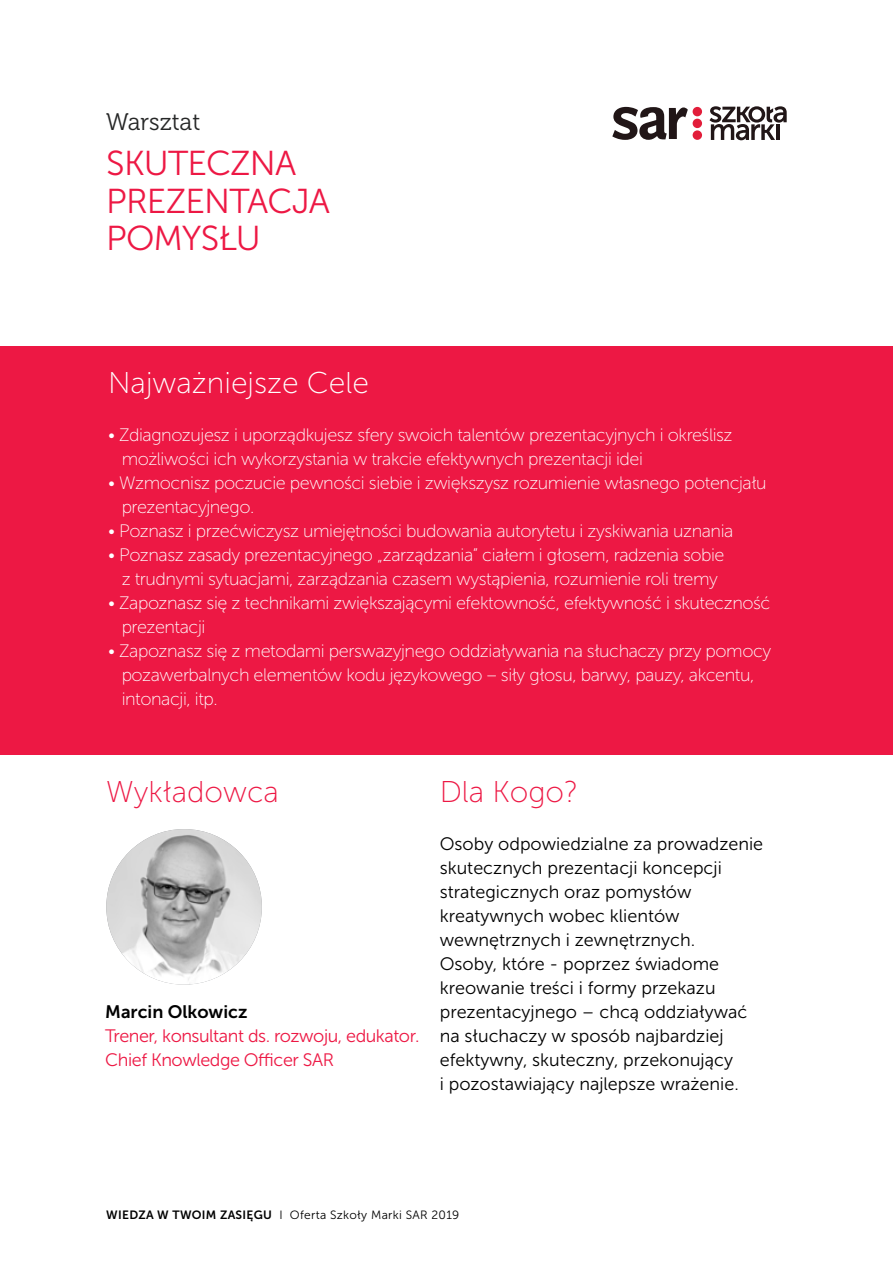
<style>
.page{position:relative;width:893px;height:1263px;background:#fff}
.page>*{position:absolute;margin:0;border:0;box-sizing:border-box;transform-origin:0 0}
.t1{font:34.5px/37.5px "Museo Sans 300";letter-spacing:-.025em;color:#ed1844}
.t2{font:30px "Museo Sans 100";color:#ed1844}
.t3{font:30px "Museo Sans 100";color:#fff}
.t4{font:24px "Museo 300";color:#262727}
.t5{font:18px/24px "Museo Sans 100";letter-spacing:-.025em;color:#fff}
.t6{font:18px/24px "Museo Sans 300";color:#000}
.t7{font:18px/24px "Museo Sans 300";letter-spacing:-.025em;color:#ed1844}
.t8{font:18px "Museo Sans 700";color:#000}
.t9{font:12px "Museo Sans 300";letter-spacing:.025em;color:#000}
.s1{font-family:"Museo Sans 700"}
</style>
<div class="page">
<div style="left:0;top:346px;width:893px;height:408px;background:#ed1844"></div>
<img style="left:106px;top:829px;width:156px;height:156px;border-radius:78px">
<div style="left:693px;top:107px;width:9px;height:9px;background:#e21d3a;border-radius:50%"></div>
<div style="left:693px;top:119px;width:9px;height:9px;background:#e21d3a;border-radius:50%"></div>
<div style="left:693px;top:130px;width:9px;height:10px;background:#e21d3a;border-radius:50%"></div>
<svg style="left:612px;top:107px;width:76px;height:33px"></svg>
<svg style="left:709px;top:106px;width:78px;height:34px"></svg>
<h3 class="t4" style="left:106px;top:108px;width:96px">Warsztat</h3>
<h1 class="t1" style="left:106px;top:145px;width:225px">SKUTECZNA<br>PREZENTACJA<br>POMYSŁU</h1>
<h2 class="t3" style="left:108px;top:367px;width:262px">Najważniejsze Cele</h2>
<p class="t5" style="left:122px;top:423px;width:612px;text-indent:-14px">• Zdiagnozujesz i uporządkujesz sfery swoich talentów prezentacyjnych i określisz możliwości ich wykorzystania w trakcie efektywnych prezentacji idei</p>
<p class="t5" style="left:122px;top:471px;width:646px;text-indent:-14px">• Wzmocnisz poczucie pewności siebie i zwiększysz rozumienie własnego potencjału prezentacyjnego.</p>
<p class="t5" style="left:108px;top:519px;width:627px">• Poznasz i przećwiczysz umiejętności budowania autorytetu i zyskiwania uznania</p>
<p class="t5" style="left:108px;top:543px;width:618px;text-align:center">• Poznasz zasady prezentacyjnego „zarządzania” ciałem i głosem, radzenia sobie z trudnymi sytuacjami, zarządzania czasem wystąpienia, rozumienie roli tremy</p>
<p class="t5" style="left:122px;top:591px;width:650px;text-indent:-14px">• Zapoznasz się z technikami zwiększającymi efektowność, efektywność i skuteczność prezentacji</p>
<p class="t5" style="left:122px;top:639px;width:651px;text-indent:-14px">• Zapoznasz się z metodami perswazyjnego oddziaływania na słuchaczy przy pomocy pozawerbalnych elementów kodu językowego – siły głosu, barwy, pauzy, akcentu, intonacji, itp.</p>
<h2 class="t2" style="left:106px;top:775px;width:174px">Wykładowca</h2>
<h2 class="t2" style="left:440px;top:776px;width:140px">Dla Kogo?</h2>
<p class="t6" style="left:440px;top:832px;width:325px">Osoby odpowiedzialne za prowadzenie skutecznych prezentacji koncepcji strategicznych oraz pomysłów kreatywnych wobec klientów wewnętrznych i zewnętrznych.<br>Osoby, które - poprzez świadome kreowanie treści i formy przekazu prezentacyjnego – chcą oddziaływać na słuchaczy w sposób najbardziej efektywny, skuteczny, przekonujący<br>i pozostawiający najlepsze wrażenie.</p>
<p class="t8" style="left:105px;top:1002px;width:144px">Marcin Olkowicz</p>
<p class="t7" style="left:105px;top:1024px;width:316px">Trener, konsultant ds. rozwoju, edukator.<br>Chief Knowledge Officer SAR</p>
<p class="t9" style="left:106px;top:1208px;width:355px"><span class="s1">WIEDZA W TWOIM ZASIĘGU</span> I Oferta Szkoły Marki SAR 2019</p>
</div>
